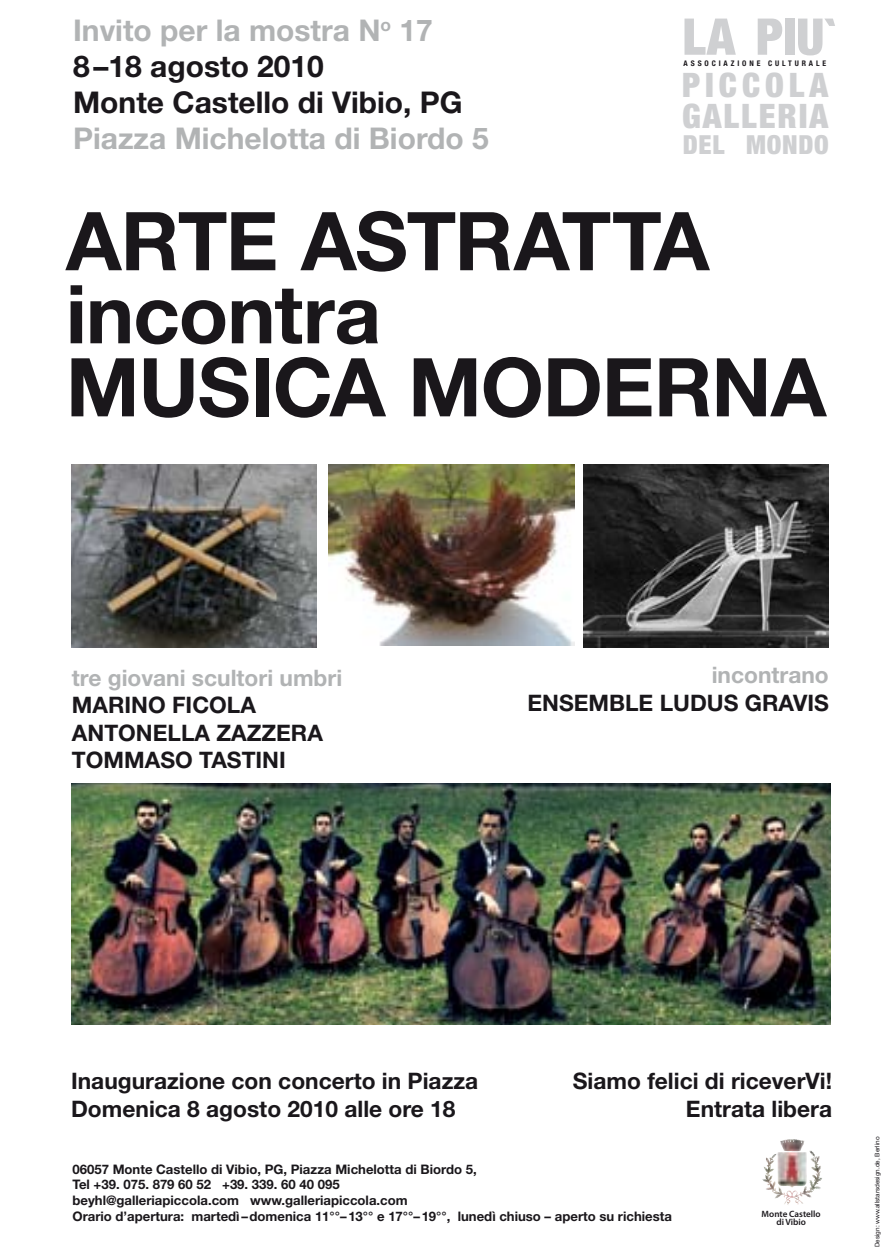
<style>
.page{position:relative;width:893px;height:1259px;background:#fff}
.page>*{position:absolute;margin:0;border:0;box-sizing:border-box;transform-origin:0 0}
.t1{font:700 81.3px/72.9px "Helvetica Neue LT Std";letter-spacing:-.015em;color:#1a171b}
.t2{font:900 condensed 50.7px "Helvetica Neue";color:#cfd0d2}
.t3{font:900 condensed 33.6px "Helvetica Neue";letter-spacing:.06em;color:#cfd0d2}
.t4{font:900 condensed 33.6px "Helvetica Neue";letter-spacing:.15em;color:#cfd0d2}
.t5{font:700 30px/36px "Helvetica Neue LT Std";color:#1a171b}
.t6{font:700 30px "Helvetica Neue LT Std";color:#b1b3b4}
.t7{font:900 condensed 26.4px "Helvetica Neue";letter-spacing:.03em;color:#cfd0d2}
.t8{font:700 22.8px/27.3px "Helvetica Neue LT Std";color:#1a171b}
.t9{font:700 22.8px "Helvetica Neue LT Std";color:#b1b3b4}
.t10{font:700 13.2px/15.9px "Helvetica Neue LT Std";color:#1a171b}
.t11{font:600 9px/8.4px "Myriad Pro";color:#1a171b;text-align:center}
.t12{font:700 condensed 7.8px "Helvetica Neue";letter-spacing:.375em;color:#1a171b}
.t13{font:6.3px "Helvetica Neue LT Std";color:#1a171b}
.s1{color:#b1b3b4}
</style>
<div class="page">
<img style="left:329px;top:464px;width:246px;height:182px">
<img style="left:72px;top:465px;width:244px;height:182px">
<img style="left:584px;top:464px;width:244px;height:184px">
<img style="left:72px;top:784px;width:758px;height:240px">
<img style="left:780px;top:1139px;width:24px;height:12px">
<h3 class="t5" style="left:73px;top:12px;width:391px"><span class="s1">Invito per la mostra N</span> <sup>o</sup> <span class="s1">17<br></span>8–18 agosto 2010<br>Monte Castello di Vibio, PG</h3>
<h3 class="t6" style="left:73px;top:120px;width:417px">Piazza Michelotta di Biordo 5</h3>
<h2 class="t2" style="left:682px;top:5px;width:157px">LA PIU`</h2>
<p class="t12" style="left:684px;top:59px;width:144px">ASSOCIAZIONE CULTURALE</p>
<h3 class="t4" style="left:682px;top:64px;width:148px">PICCOLA</h3>
<h3 class="t3" style="left:682px;top:95px;width:148px">GALLERIA</h3>
<h3 class="t7" style="left:683px;top:128px;width:148px">DEL MONDO</h3>
<h1 class="t1" style="left:66px;top:203px;width:753px">Arte Astratta incontra<br>Musica Moderna</h1>
<h3 class="t9" style="left:72px;top:664px;width:272px">tre giovani scultori umbri</h3>
<h3 class="t8" style="left:72px;top:691px;width:52px">MARINO</h3>
<h3 class="t8" style="left:172px;top:691px;width:85px">FICOLA</h3>
<h3 class="t8" style="left:72px;top:718px;width:33px">ANTONE</h3>
<h3 class="t8" style="left:72px;top:718px;width:252px;text-indent:96px">LLA ZAZZERA<br>TO MMASO TASTINI</h3>
<h3 class="t9" style="left:712px;top:661px;width:119px">incontrano</h3>
<h3 class="t8" style="left:527px;top:688px;width:16px">ENSE</h3>
<h3 class="t8" style="left:588px;top:688px;width:102px">MBLE LUDUS</h3>
<h3 class="t8" style="left:745px;top:688px;width:74px">GRAVIS</h3>
<h3 class="t8" style="left:71px;top:1067px;width:409px">Inaugurazione con concerto in Piazza<br>Domenica 8 agosto 2010 alle ore 18</h3>
<h3 class="t8" style="left:573px;top:1067px;width:261px;text-align:right">Siamo felici di riceverVi!<br>Entrata libera</h3>
<p class="t10" style="left:72px;top:1160px;width:601px">06057 Monte Castello di Vibio, PG, Piazza Michelotta di Biordo 5,<br>Tel +39. 075. 879 60 52 +39. 339. 60 40 095<br>beyhl@galleriapiccola.com www.galleriapiccola.com<br>Orario d’apertura: martedì–domenica 11°°–13°° e 17°°–19°°, lunedì chiuso – aperto su richiesta</p>
<p class="t11" style="left:762px;top:1209px;width:61px">Monte Castello di Vibio</p>
<p class="t13" style="left:874px;top:1247px;width:112px;rotate:-90deg">Design: www.allstarsdesign.de, Berlino</p>
</div>
